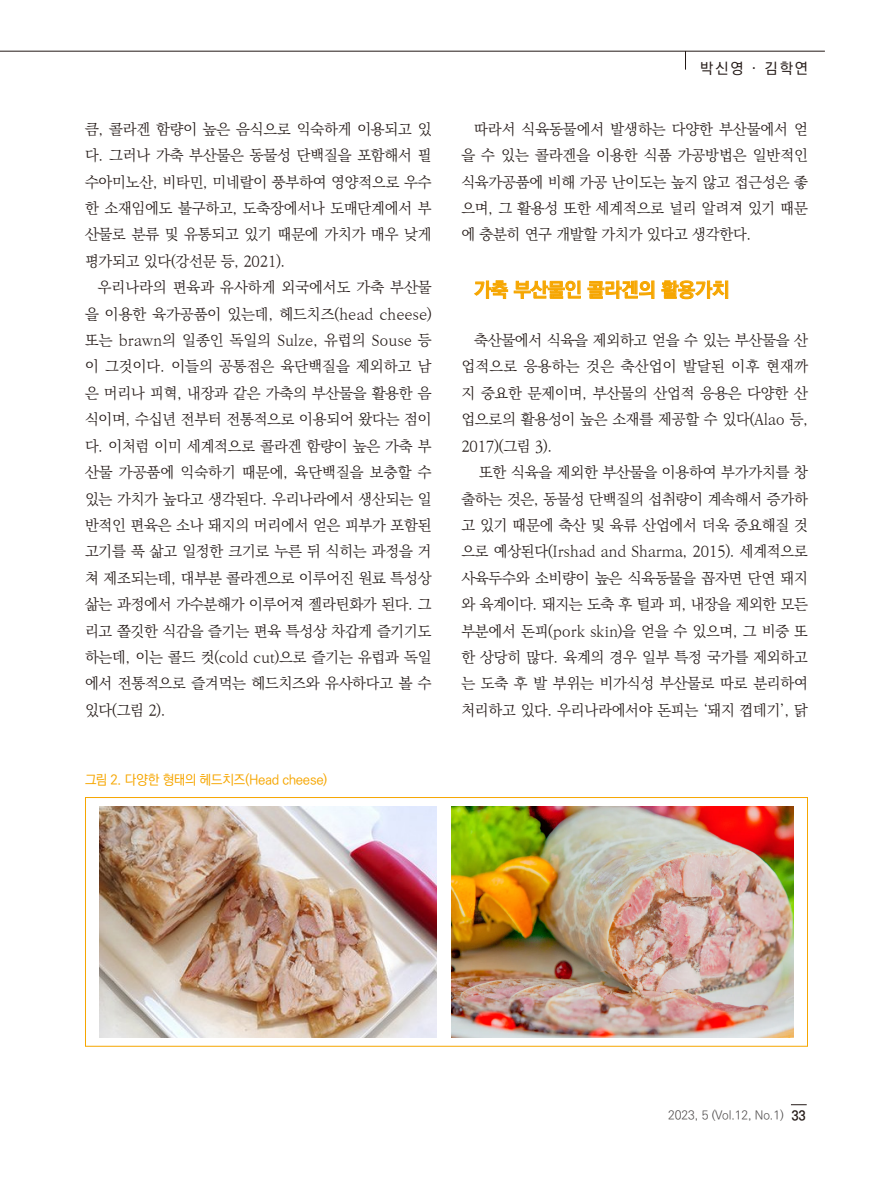
<style>
.page{position:relative;width:893px;height:1191px;background:#fff}
.page>*{position:absolute;margin:0;border:0;box-sizing:border-box;transform-origin:0 0}
.t1{font:700 19.5px "Ko Pub World Dotum";color:#f6a600}
.t2{font:300 15px/26.4px "Ko Pub World Batang";letter-spacing:-.01em;color:#231916;text-align:justify}
.t3{font:500 15px "Ko Pub World Dotum";letter-spacing:.14em;color:#231916}
.t4{font:500 13.5px "Ko Pub World Dotum";letter-spacing:-.025em;color:#f6a600}
.t5{font:300 12px "Ko Pub World Dotum";letter-spacing:-.01em;color:#4d4a4a}
.s1{font-weight:700;font-size:13.5px;color:#231916}
</style>
<div class="page">
<hr style="left:0;top:51px;width:825px;height:1px;background:#231916">
<svg style="left:791px;top:1104px;width:16px;height:1px"></svg>
<svg style="left:685px;top:52px;width:1px;height:18px"></svg>
<svg style="left:474px;top:280px;width:34px;height:19px"></svg>
<svg style="left:514px;top:281px;width:67px;height:18px"></svg>
<svg style="left:588px;top:281px;width:66px;height:18px"></svg>
<svg style="left:661px;top:280px;width:67px;height:19px"></svg>
<div style="left:85px;top:797px;width:723px;height:249px;border:1px solid #f6a600"></div>
<img style="left:99px;top:806px;width:338px;height:231px">
<img style="left:452px;top:806px;width:342px;height:231px">
<p class="t2" style="left:85px;top:116px;width:348px">큼, 콜라겐 함량이 높은 음식으로 익숙하게 이용되고 있 다. 그러나 가축 부산물은 동물성 단백질을 포함해서 필 수아미노산, 비타민, 미네랄이 풍부하여 영양적으로 우수 한 소재임에도 불구하고, 도축장에서나 도매단계에서 부 산물로 분류 및 유통되고 있기 때문에 가치가 매우 낮게 평가되고 있다(강선문 등, 2021).</p>
<p class="t2" style="left:85px;top:275px;width:348px;text-indent:13px">우리나라의 편육과 유사하게 외국에서도 가축 부산물 을 이용한 육가공품이 있는데, 헤드치즈(head cheese) 또는 brawn의 일종인 독일의 Sulze, 유럽의 Souse 등 이 그것이다. 이들의 공통점은 육단백질을 제외하고 남 은 머리나 피혁, 내장과 같은 가축의 부산물을 활용한 음 식이며, 수십년 전부터 전통적으로 이용되어 왔다는 점이 다. 이처럼 이미 세계적으로 콜라겐 함량이 높은 가축 부 산물 가공품에 익숙하기 때문에, 육단백질을 보충할 수 있는 가치가 높다고 생각된다. 우리나라에서 생산되는 일 반적인 편육은 소나 돼지의 머리에서 얻은 피부가 포함된 고기를 푹 삶고 일정한 크기로 누른 뒤 식히는 과정을 거 쳐 제조되는데, 대부분 콜라겐으로 이루어진 원료 특성상 삶는 과정에서 가수분해가 이루어져 젤라틴화가 된다. 그 리고 쫄깃한 식감을 즐기는 편육 특성상 차갑게 즐기기도 하는데, 이는 콜드 컷(cold cut)으로 즐기는 유럽과 독일 에서 전통적으로 즐겨먹는 헤드치즈와 유사하다고 볼 수 있다(그림 2).</p>
<p class="t4" style="left:85px;top:770px;width:244px">그림 2. 다양한 형태의 헤드치즈(Head cheese)</p>
<p class="t3" style="left:700px;top:57px;width:109px">박신영 〮 김학연</p>
<p class="t2" style="left:461px;top:116px;width:348px;text-indent:13px">따라서 식육동물에서 발생하는 다양한 부산물에서 얻 을 수 있는 콜라겐을 이용한 식품 가공방법은 일반적인 식육가공품에 비해 가공 난이도는 높지 않고 접근성은 좋 으며, 그 활용성 또한 세계적으로 널리 알려져 있기 때문 에 충분히 연구 개발할 가치가 있다고 생각한다.</p>
<p class="t1" style="left:474px;top:276px;width:257px">가축 부산물인 콜라겐의 활용가치</p>
<p class="t2" style="left:461px;top:327px;width:348px;text-indent:13px">축산물에서 식육을 제외하고 얻을 수 있는 부산물을 산 업적으로 응용하는 것은 축산업이 발달된 이후 현재까 지 중요한 문제이며, 부산물의 산업적 응용은 다양한 산 업으로의 활용성이 높은 소재를 제공할 수 있다(Alao 등, 2017)(그림 3).</p>
<p class="t2" style="left:461px;top:459px;width:348px;text-indent:18px">또한 식육을 제외한 부산물을 이용하여 부가가치를 창 출하는 것은, 동물성 단백질의 섭취량이 계속해서 증가하 고 있기 때문에 축산 및 육류 산업에서 더욱 중요해질 것 으로 예상된다(Irshad and Sharma, 2015). 세계적으로 사육두수와 소비량이 높은 식육동물을 꼽자면 단연 돼지 와 육계이다. 돼지는 도축 후 털과 피, 내장을 제외한 모든 부분에서 돈피(pork skin)을 얻을 수 있으며, 그 비중 또 한 상당히 많다. 육계의 경우 일부 특정 국가를 제외하고 는 도축 후 발 부위는 비가식성 부산물로 따로 분리하여 처리하고 있다. 우리나라에서야 돈피는 ‘돼지 껍데기’, 닭</p>
<p class="t5" style="left:668px;top:1106px;width:139px">2023, 5 (Vol.12, No.1) <span class="s1">33</span></p>
</div>
